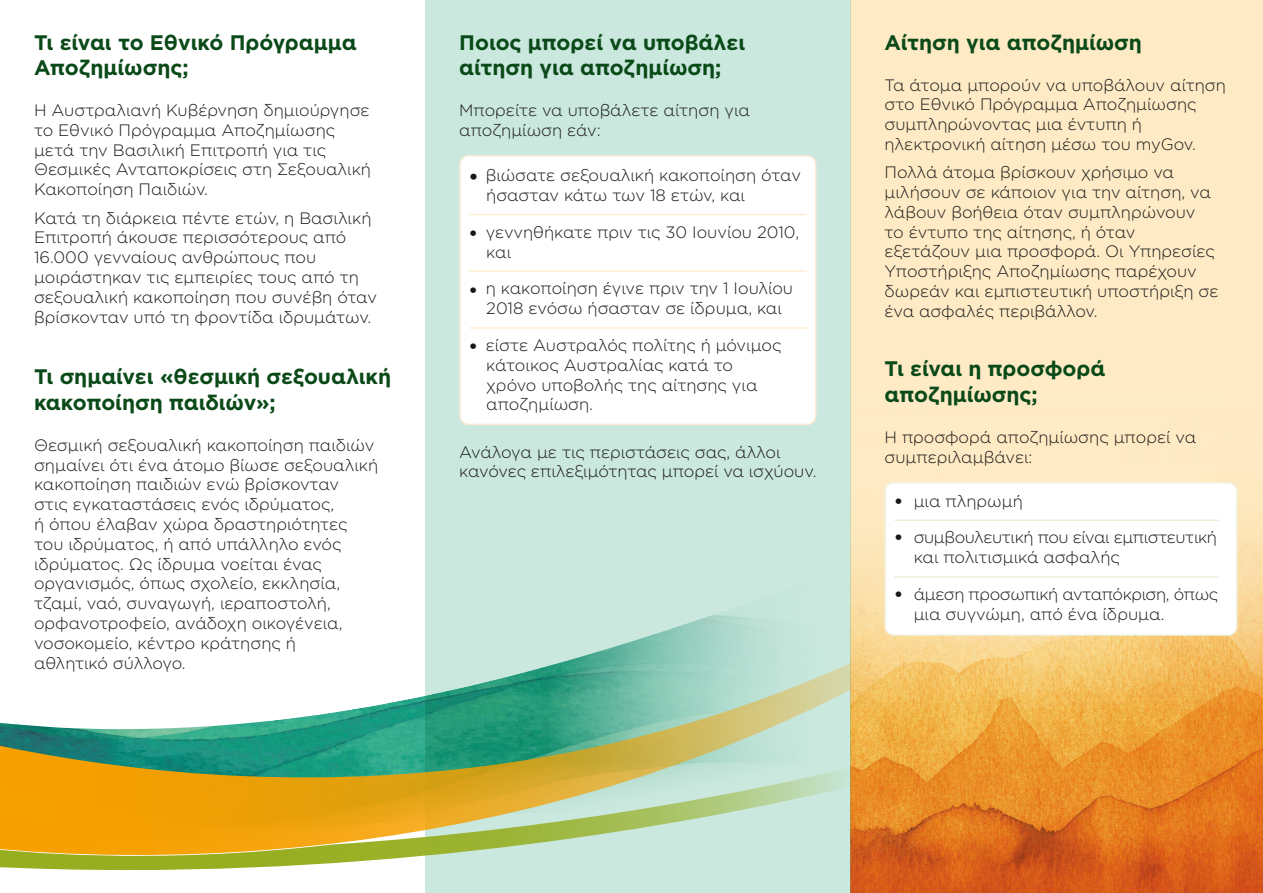
<style>
.page{position:relative;width:1263px;height:893px;background:#fff}
.page>*{position:absolute;margin:0;border:0;box-sizing:border-box;transform-origin:0 0}
.t1{font:700 21px/25.5px "Gotham";color:#0a4918}
.t2{font:300 16.5px/19.8px "Gotham";letter-spacing:-.005em;color:#181716}
.t3{font:300 16.5px/19.8px "Gotham";letter-spacing:-.025em;color:#181716}
.s1{font-weight:900;font-size:18px;color:#181816}
.s2{font-weight:900;color:#181816}
</style>
<div class="page">
<img style="left:850px;top:0;width:413px;height:893px">
<div style="left:425px;top:0;width:425px;height:893px;background:#cae8de"></div>
<svg style="left:0;top:856px;width:420px;height:14px;fill:#97ae21"></svg>
<img style="left:559px;top:614px;width:218px;height:49px">
<svg style="left:0;top:663px;width:850px;height:193px"></svg>
<div style="left:460px;top:156px;width:356px;height:268px;background:#fff;border-radius:9px"></div>
<div style="left:459px;top:155px;width:357px;height:270px;border:2px solid #fcead3;border-radius:9px"></div>
<hr style="left:469px;top:214px;width:337px;height:1px;background:#ffeed5">
<hr style="left:469px;top:270px;width:337px;height:2px;background:#ffeed5">
<hr style="left:469px;top:327px;width:337px;height:2px;background:#ffeed5">
<div style="left:885px;top:483px;width:352px;height:152px;background:#fff;border-radius:9px"></div>
<div style="left:884px;top:482px;width:353px;height:154px;border:2px solid #f1f3e2;border-radius:9px"></div>
<hr style="left:894px;top:519px;width:325px;height:2px;background:#edefd8">
<hr style="left:894px;top:576px;width:325px;height:2px;background:#edefd8">
<h2 class="t1" style="left:34px;top:29px;width:324px">Τι είναι το Εθνικό Πρόγραμμα<br>Αποζημίωσης;</h2>
<p class="t2" style="left:34px;top:100px;width:339px">Η Αυστραλιανή Κυβέρνηση δημιούργησε το Εθνικό Πρόγραμμα Αποζημίωσης μετά την Βασιλική Επιτροπή για τις Θεσμικές Ανταποκρίσεις στη Σεξουαλική Κακοποίηση Παιδιών.</p>
<p class="t2" style="left:34px;top:207px;width:344px">Κατά τη διάρκεια πέντε ετών, η Βασιλική Επιτροπή άκουσε περισσότερους από 16.000 γενναίους ανθρώπους που μοιράστηκαν τις εμπειρίες τους από τη σεξουαλική κακοποίηση που συνέβη όταν βρίσκονταν υπό τη φροντίδα ιδρυμάτων.</p>
<h2 class="t1" style="left:34px;top:364px;width:359px">Τι σημαίνει «θεσμική σεξουαλική κακοποίηση παιδιών»;</h2>
<p class="t2" style="left:34px;top:435px;width:346px">Θεσμική σεξουαλική κακοποίηση παιδιών σημαίνει ότι ένα άτομο βίωσε σεξουαλική κακοποίηση παιδιών ενώ βρίσκονταν<br>στις εγκαταστάσεις ενός ιδρύματος,<br>ή όπου έλαβαν χώρα δραστηριότητες του ιδρύματος, ή από υπάλληλο ενός ιδρύματος. Ως ίδρυμα νοείται ένας οργανισμός, όπως σχολείο, εκκλησία, τζαμί, ναό, συναγωγή, ιεραποστολή, ορφανοτροφείο, ανάδοχη οικογένεια, νοσοκομείο, κέντρο κράτησης ή<br>αθλητικό σύλλογο.</p>
<h2 class="t1" style="left:459px;top:29px;width:287px">Ποιος μπορεί να υποβάλει αίτηση για αποζημίωση;</h2>
<p class="t2" style="left:459px;top:100px;width:292px">Μπορείτε να υποβάλετε αίτηση για αποζημίωση εάν:</p>
<p class="t2" style="left:486px;top:165px;width:316px;text-indent:-17px"><span class="s1">•</span> βιώσατε σεξουαλική κακοποίηση όταν ήσασταν κάτω των 18 ετών, και</p>
<p class="t2" style="left:486px;top:222px;width:314px;text-indent:-17px"><span class="s2">•</span> γεννηθήκατε πριν τις 30 Ιουνίου 2010, και</p>
<p class="t2" style="left:469px;top:278px;width:325px;text-align:center"><span class="s2">•</span> η κακοποίηση έγινε πριν την 1 Ιουλίου<br>2018 ενόσω ήσασταν σε ίδρυμα, και</p>
<p class="t2" style="left:486px;top:335px;width:297px;text-indent:-17px"><span class="s2">•</span> είστε Αυστραλός πολίτης ή μόνιμος κάτοικος Αυστραλίας κατά το χρόνο υποβολής της αίτησης για αποζημίωση.</p>
<p class="t2" style="left:459px;top:441px;width:359px">Ανάλογα με τις περιστάσεις σας, άλλοι κανόνες επιλεξιμότητας μπορεί να ισχύουν.</p>
<h2 class="t1" style="left:884px;top:29px;width:259px">Αίτηση για αποζημίωση</h2>
<p class="t2" style="left:884px;top:74px;width:343px">Τα άτομα μπορούν να υποβάλουν αίτηση στο Εθνικό Πρόγραμμα Αποζημίωσης συμπληρώνοντας μια έντυπη ή ηλεκτρονική αίτηση μέσω του myGov.</p>
<p class="t2" style="left:884px;top:162px;width:335px">Πολλά άτομα βρίσκουν χρήσιμο να μιλήσουν σε κάποιον για την αίτηση, να λάβουν βοήθεια όταν συμπληρώνουν το έντυπο της αίτησης, ή όταν εξετάζουν μια προσφορά. Οι Υπηρεσίες Υποστήριξης Αποζημίωσης παρέχουν δωρεάν και εμπιστευτική υποστήριξη σε ένα ασφαλές περιβάλλον.</p>
<h2 class="t1" style="left:884px;top:356px;width:223px">Τι είναι η προσφορά αποζημίωσης;</h2>
<p class="t2" style="left:884px;top:427px;width:313px">Η προσφορά αποζημίωσης μπορεί να συμπεριλαμβάνει:</p>
<p class="t2" style="left:894px;top:490px;width:130px"><span class="s2">•</span> μια πληρωμή</p>
<p class="t3" style="left:914px;top:527px;width:305px;text-indent:-19px"><span class="s2">•</span> συμβουλευτική που είναι εμπιστευτική και πολιτισμικά ασφαλής</p>
<p class="t3" style="left:914px;top:584px;width:306px;text-indent:-19px"><span class="s2">•</span> άμεση προσωπική ανταπόκριση, όπως μια συγνώμη, από ένα ίδρυμα.</p>
</div>
